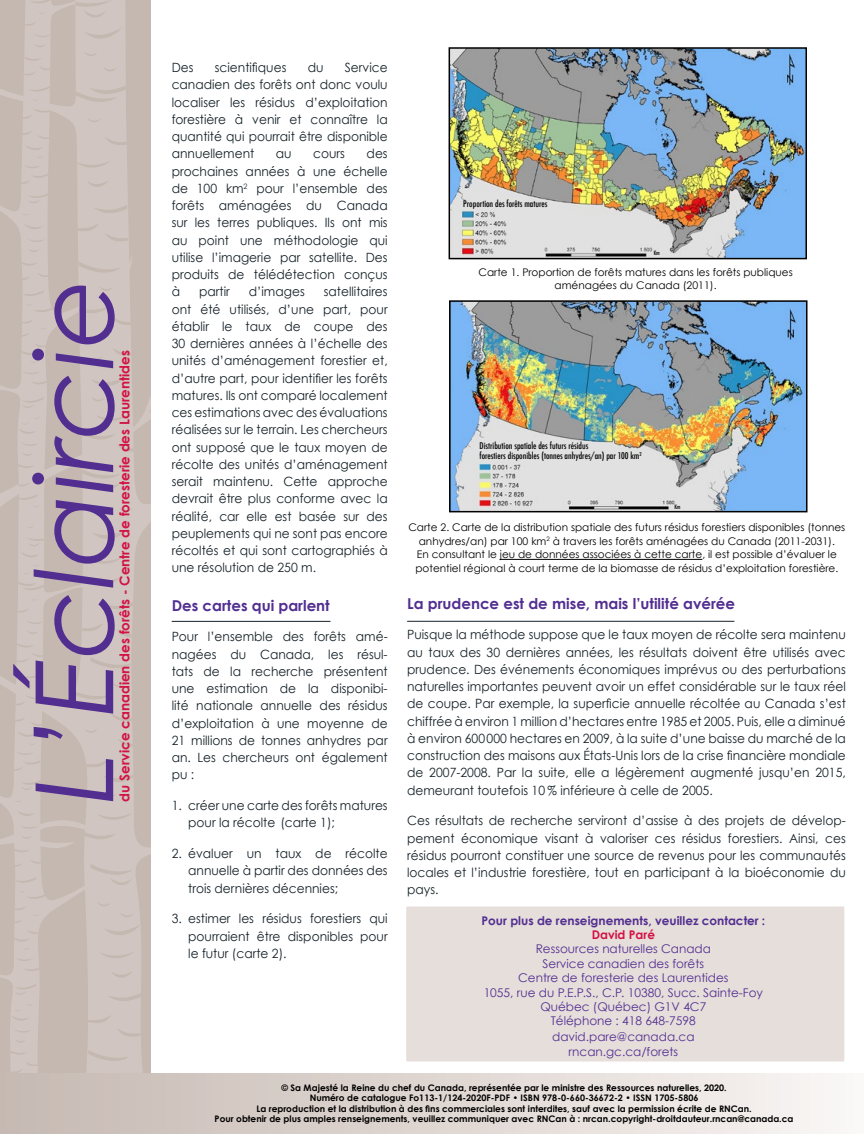
<style>
.page{position:relative;width:864px;height:1134px;background:#fff}
.page>*{position:absolute;margin:0;border:0;box-sizing:border-box;transform-origin:0 0}
.t1{font:italic 108px "Century Gothic";color:#522e91}
.t2{font:700 15px "Century Gothic";color:#522e91}
.t3{font:700 13.5px "Century Gothic";color:#d31245}
.t4{font:12.75px/17.2px "Century Gothic";color:#152128;text-align:justify;scale:.96 1}
.t5{font:12px/14.5px "Century Gothic";color:#522e91;text-align:center}
.t6{font:10.5px/13.5px "Century Gothic";color:#000;text-align:center}
.t7{font:700 9px/10.5px "Century Gothic";color:#000;text-align:center}
.t8{font:500 condensed 9px/9.8px "Futura";color:#000}
.t9{font:500 condensed 6px "Futura";color:#000}
.s1{font-weight:700}
.s2{font-weight:700;color:#d31245}
</style>
<div class="page">
<div style="left:0;top:0;width:151px;height:1073px;background:#c5b8b1"></div>
<svg style="left:73px;top:0;width:68px;height:1073px;background:#ccc1bb"></svg>
<svg style="left:10px;top:0;width:43px;height:1073px;background:#cbbfb9"></svg>
<hr style="left:172px;top:621px;width:158px;height:1px;background:#152128">
<div style="left:0;top:1073px;width:864px;height:61px;background:linear-gradient(to right,#c6b8b1,#f9f6f4)"></div>
<div style="left:405px;top:905px;width:441px;height:158px;background:#e6deda;border:2px solid #fff"></div>
<img style="left:452px;top:303px;width:353px;height:206px">
<div style="left:449px;top:300px;width:359px;height:212px;border:2px solid #000"></div>
<hr style="left:500px;top:559px;width:202px;height:1px;background:#000">
<hr style="left:407px;top:621px;width:327px;height:1px;background:#152128">
<img style="left:452px;top:50px;width:352px;height:206px">
<div style="left:449px;top:47px;width:358px;height:212px;border:2px solid #000"></div>
<h1 class="t1" style="left:8px;top:804px;width:528px;rotate:-90deg">L’Éclaircie</h1>
<p class="t3" style="left:116px;top:802px;width:453px;rotate:-90deg">du Service canadien des forêts - Centre de foresterie des Laurentides</p>
<p class="t4" style="left:172px;top:59px;width:227px;text-indent:173px">Service canadien des forêts ont donc voulu localiser les résidus d’exploitation forestière à venir et connaître la quantité qui pourrait être disponible annuellement</p>
<p class="t4" style="left:172px;top:59px;width:24px">Des</p>
<p class="t4" style="left:215px;top:59px;width:76px">scientifiques</p>
<p class="t4" style="left:308px;top:59px;width:18px">du</p>
<p class="t4" style="left:172px;top:145px;width:227px;text-indent:195px">des prochaines années à une échelle de 100 km<sup>2</sup> pour l’ensemble des forêts aménagées du Canada sur les terres publiques. Ils ont mis au point une méthodologie qui utilise l’imagerie par satellite. Des produits de télédétection conçus à</p>
<p class="t4" style="left:276px;top:145px;width:18px">au</p>
<p class="t4" style="left:313px;top:145px;width:35px">cours</p>
<p class="t8" style="left:463px;top:199px;width:86px">Proportion des forêts matures</p>
<p class="t9" style="left:654px;top:249px;width:8px">Km</p>
<p class="t6" style="left:479px;top:266px;width:316px;line-height:12.6px">Carte 1. Proportion de forêts matures dans les forêts publiques aménagées du Canada (2011).</p>
<p class="t4" style="left:172px;top:283px;width:227px;text-indent:152px">satellitaires ont été utilisés, d’une part, pour établir le taux de coupe des 30 dernières années à l’échelle des unités d’aménagement forestier et, d’autre part, pour identifier les forêts matures. Ils ont comparé localement ces estimations avec des évaluations réalisées sur le terrain. Les chercheurs ont supposé que le taux moyen de récolte des unités d’aménagement serait maintenu. Cette approche devrait être plus conforme avec la réalité, car elle est basée sur des peuplements qui ne sont pas encore récoltés et qui sont cartographiés à une résolution de 250 m.</p>
<h2 class="t2" style="left:172px;top:596px;width:160px">Des cartes qui parlent</h2>
<p class="t4" style="left:172px;top:628px;width:227px">Pour l’ensemble des forêts amé&shy;nagées du Canada, les résul&shy;tats de la recherche présentent une estimation de la disponibi&shy;lité nationale annuelle des résidus d’exploitation à une moyenne de 21 millions de tonnes anhydres par an. Les chercheurs ont également pu :</p>
<p class="t4" style="left:188px;top:797px;width:209px;text-indent:-16px">1. créer une carte des forêts matures pour la récolte (carte 1);</p>
<p class="t4" style="left:188px;top:845px;width:209px;text-indent:-16px">2. évaluer un taux de récolte annuelle à partir des données des trois dernières décennies;</p>
<p class="t4" style="left:188px;top:910px;width:209px;text-indent:-16px">3. estimer les résidus forestiers qui pourraient être disponibles pour le futur (carte 2).</p>
<p class="t5" style="left:482px;top:913px;width:285px"><span class="s1">Pour plus de renseignements, veuillez contacter :<br></span><span class="s2">David Paré<br></span>Ressources naturelles Canada<br>Service canadien des forêts<br>Centre de foresterie des Laurentides<br>1055, rue du P.E.P.S., C.P. 10380, Succ. Sainte-Foy<br>Québec (Québec) G1V 4C7<br>Téléphone : 418 648-7598 david.pare@canada.ca<br>rncan.gc.ca/forets</p>
<p class="t4" style="left:199px;top:283px;width:33px">partir</p>
<p class="t4" style="left:249px;top:283px;width:60px">d’images</p>
<p class="t8" style="left:480px;top:441px;width:164px">Distribution spatiale des futurs résidus<br>forestiers disponibles (tonnes anhydres/an) par 100 km<sup>2</sup></p>
<p class="t9" style="left:674px;top:502px;width:8px">Km</p>
<p class="t6" style="left:408px;top:521px;width:438px">Carte 2. Carte de la distribution spatiale des futurs résidus forestiers disponibles (tonnes anhydres/an) par 100 km<sup>2</sup> à travers les forêts aménagées du Canada (2011-2031).<br>En consultant le jeu de données associées à cette carte, il est possible d’évaluer le potentiel régional à court terme de la biomasse de résidus d’exploitation forestière.</p>
<h2 class="t2" style="left:407px;top:594px;width:329px">La prudence est de mise, mais l’utilité avérée</h2>
<p class="t4" style="left:407px;top:626px;width:458px">Puisque la méthode suppose que le taux moyen de récolte sera maintenu au taux des 30 dernières années, les résultats doivent être utilisés avec prudence. Des événements économiques imprévus ou des perturbations naturelles importantes peuvent avoir un effet considérable sur le taux réel de coupe. Par exemple, la superficie annuelle récoltée au Canada s’est chiffrée à environ 1 million d’hectares entre 1985 et 2005. Puis, elle a diminué à environ 600000 hectares en 2009, à la suite d’une baisse du marché de la construction des maisons aux États-Unis lors de la crise financière mondiale de 2007-2008. Par la suite, elle a légèrement augmenté jusqu’en 2015, demeurant toutefois 10 % inférieure à celle de 2005.</p>
<p class="t4" style="left:407px;top:812px;width:458px">Ces résultats de recherche serviront d’assise à des projets de dévelop&shy;pement économique visant à valoriser ces résidus forestiers. Ainsi, ces résidus pourront constituer une source de revenus pour les communautés locales et l’industrie forestière, tout en participant à la bioéconomie du pays.</p>
<p class="t7" style="left:215px;top:1082px;width:580px">© Sa Majesté la Reine du chef du Canada, représentée par le ministre des Ressources naturelles, 2020.<br>Numéro de catalogue Fo113-1/124-2020F-PDF • ISBN 978-0-660-36672-2 • ISSN 1705-5806<br>La reproduction et la distribution à des fins commerciales sont interdites, sauf avec la permission écrite de RNCan.<br>Pour obtenir de plus amples renseignements, veuillez communiquer avec RNCan à : nrcan.copyright-droitdauteur.rncan@canada.ca</p>
</div>
